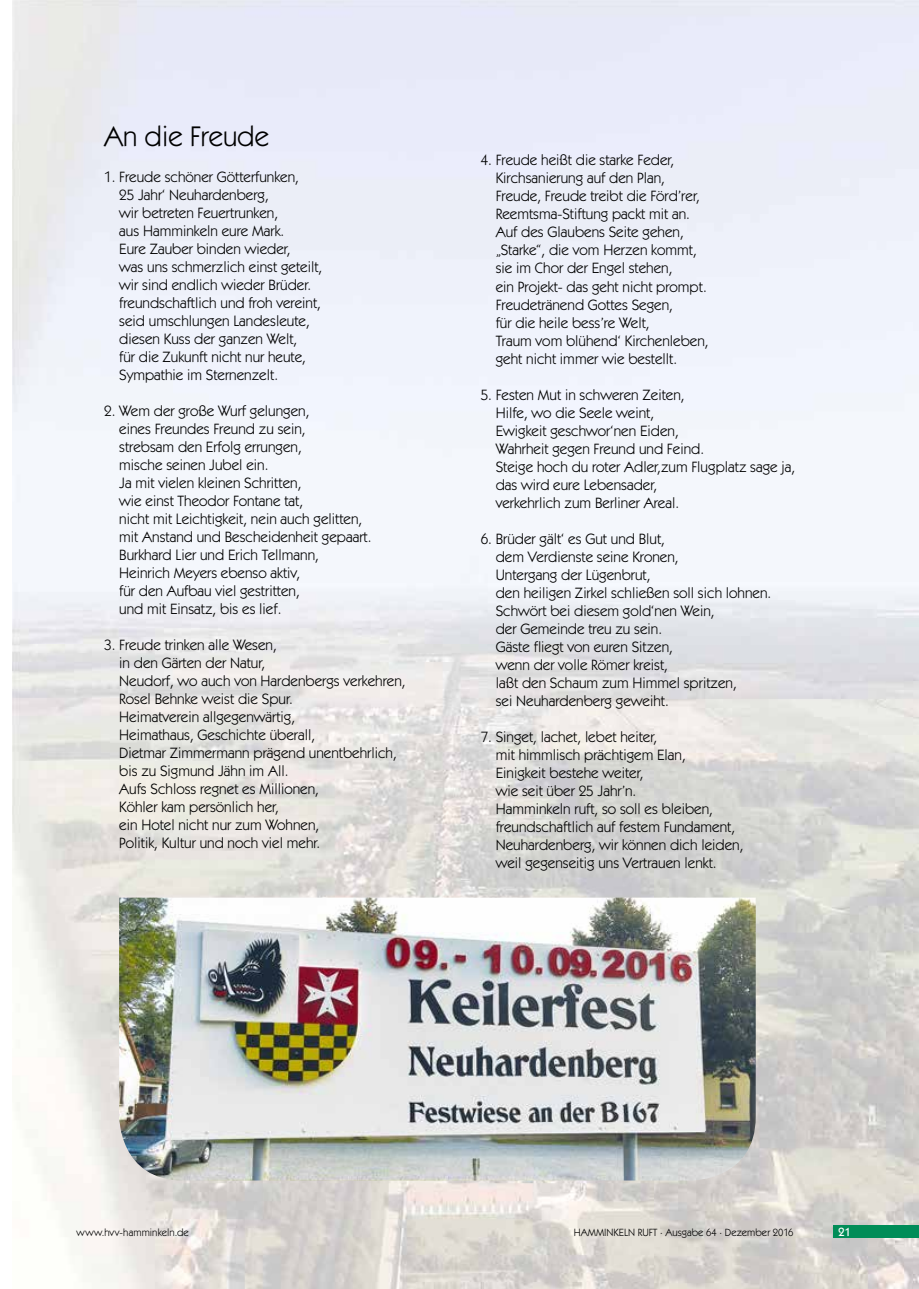
<style>
.page{position:relative;width:919px;height:1289px;background:#fff}
.page>*{position:absolute;margin:0;border:0;box-sizing:border-box;transform-origin:0 0}
.t1{font:28.5px "Itc Kabel";color:#000}
.t2{font:15px/18px "Itc Kabel";color:#000}
.t3{font:500 12px "Itc Kabel";color:#fff}
.t4{font:10.5px "Itc Kabel";color:#000}
</style>
<div class="page">
<img style="left:13px;top:0;width:905px;height:1288px">
<div style="left:833px;top:1225px;width:85px;height:12px;background:#008d58"></div>
<img style="left:119px;top:897px;width:636px;height:283px">
<h1 class="t1" style="left:104px;top:120px;width:166px">An die Freude</h1>
<p class="t2" style="left:119px;top:167px;width:204px;text-indent:-15px">1. Freude schöner Götterfunken,<br>25 Jahr‘ Neuhardenberg,<br>wir betreten Feuertrunken,<br>aus Hamminkeln eure Mark.<br>Eure Zauber binden wieder,<br>was uns schmerzlich einst geteilt, wir sind endlich wieder Brüder. freundschaftlich und froh vereint, seid umschlungen Landesleute, diesen Kuss der ganzen Welt,<br>für die Zukunft nicht nur heute,<br>Sympathie im Sternenzelt.</p>
<p class="t2" style="left:119px;top:401px;width:254px;text-indent:-15px">2. Wem der große Wurf gelungen,<br>eines Freundes Freund zu sein,<br>strebsam den Erfolg errungen,<br>mische seinen Jubel ein.<br>Ja mit vielen kleinen Schritten,<br>wie einst Theodor Fontane tat,<br>nicht mit Leichtigkeit, nein auch gelitten, mit Anstand und Bescheidenheit gepaart.<br>Burkhard Lier und Erich Tellmann,<br>Heinrich Meyers ebenso aktiv,<br>für den Aufbau viel gestritten,<br>und mit Einsatz, bis es lief.</p>
<p class="t2" style="left:119px;top:635px;width:288px;text-indent:-15px">3. Freude trinken alle Wesen,<br>in den Gärten der Natur,<br>Neudorf, wo auch von Hardenbergs verkehren,<br>Rosel Behnke weist die Spur.<br>Heimatverein allgegenwärtig,<br>Heimathaus, Geschichte überall,<br>Dietmar Zimmermann prägend unentbehrlich, bis zu Sigmund Jähn im All.<br>Aufs Schloss regnet es Millionen,<br>Köhler kam persönlich her,<br>ein Hotel nicht nur zum Wohnen,<br>Politik, Kultur und noch viel mehr.</p>
<p class="t2" style="left:495px;top:151px;width:214px;text-indent:-15px">4. Freude heißt die starke Feder,<br>Kirchsanierung auf den Plan,<br>Freude, Freude treibt die Förd’rer,<br>Reemtsma-Stiftung packt mit an.<br>Auf des Glaubens Seite gehen, „Starke“, die vom Herzen kommt, sie im Chor der Engel stehen,<br>ein Projekt- das geht nicht prompt.<br>Freudetränend Gottes Segen,<br>für die heile bess’re Welt,<br>Traum vom blühend‘ Kirchenleben, geht nicht immer wie bestellt.</p>
<p class="t2" style="left:495px;top:385px;width:301px;text-indent:-15px">5. Festen Mut in schweren Zeiten,<br>Hilfe, wo die Seele weint,<br>Ewigkeit geschwor‘nen Eiden,<br>Wahrheit gegen Freund und Feind.<br>Steige hoch du roter Adler,zum Flugplatz sage ja, das wird eure Lebensader,<br>verkehrlich zum Berliner Areal.</p>
<p class="t2" style="left:495px;top:529px;width:277px;text-indent:-15px">6. Brüder gält‘ es Gut und Blut,<br>dem Verdienste seine Kronen,<br>Untergang der Lügenbrut,<br>den heiligen Zirkel schließen soll sich lohnen.<br>Schwört bei diesem gold‘nen Wein,<br>der Gemeinde treu zu sein.<br>Gäste fliegt von euren Sitzen,<br>wenn der volle Römer kreist,<br>laßt den Schaum zum Himmel spritzen,<br>sei Neuhardenberg geweiht.</p>
<p class="t2" style="left:495px;top:727px;width:249px;text-indent:-15px">7. Singet, lachet, lebet heiter,<br>mit himmlisch prächtigem Elan,<br>Einigkeit bestehe weiter,<br>wie seit über 25 Jahr’n.<br>Hamminkeln ruft, so soll es bleiben, freundschaftlich auf festem Fundament, Neuhardenberg, wir können dich leiden, weil gegenseitig uns Vertrauen lenkt.</p>
<p class="t4" style="left:77px;top:1226px;width:114px">www.hvv-hamminkeln.de</p>
<p class="t4" style="left:573px;top:1226px;width:221px">HAMMINKELN RUFT · Ausgabe 64 · Dezember 2016</p>
<p class="t3" style="left:838px;top:1224px;width:15px">21</p>
</div>
